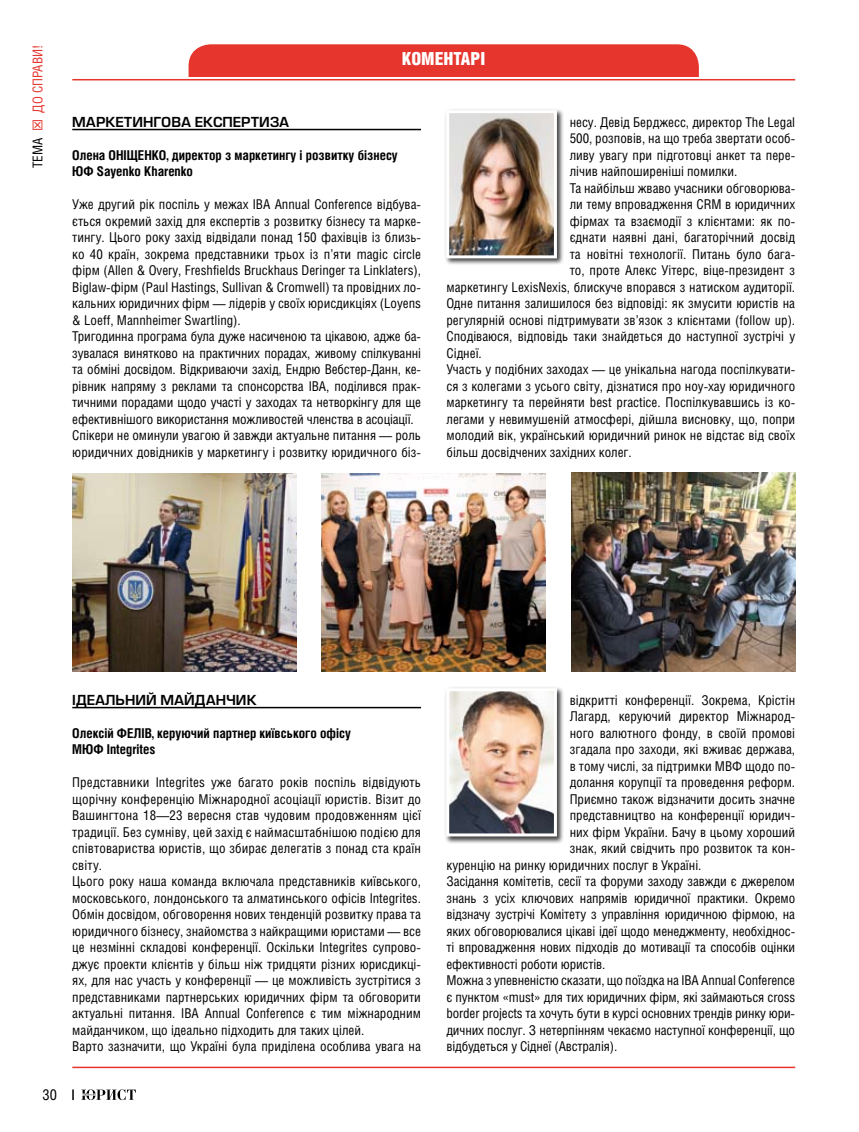
<style>
.page{position:relative;width:859px;height:1132px;background:#fff}
.page>*{position:absolute;margin:0;border:0;box-sizing:border-box;transform-origin:0 0}
.t1{font:900 18px "Helios Cond";color:#fff}
.t2{font:15px "Helios Cond";color:#000}
.t3{font:13.5px/16.5px "Helios Cond";color:#000}
.t4{font:700 13.5px/16.5px "Helios Cond";color:#000}
.t5{font:13.5px "Europe Demi Normal";color:#000}
.t6{font:13.5px "Helios Cond";color:#e5352d}
</style>
<div class="page">
<svg style="left:72px;top:1089px;width:2px;height:10px"></svg>
<svg style="left:81px;top:1089px;width:55px;height:10px"></svg>
<div style="left:189px;top:45px;width:509px;height:60px;background:#e5352d;border-radius:21px"></div>
<div style="left:189px;top:44px;width:510px;height:62px;border:2px solid #e5352d;border-radius:21px"></div>
<div style="left:128px;top:77px;width:631px;height:42px;background:#fff"></div>
<hr style="left:72px;top:79px;width:723px;height:1px;background:#e5352d">
<hr style="left:72px;top:1066px;width:723px;height:1px;background:#e5352d">
<hr style="left:72px;top:129px;width:349px;height:1px;background:#000">
<hr style="left:72px;top:706px;width:349px;height:2px;background:#000">
<div style="left:444px;top:108px;width:120px;height:157px;background:#000;opacity:.75"></div>
<img style="left:450px;top:114px;width:103px;height:140px">
<div style="left:446px;top:110px;width:111px;height:148px;border:3px solid #fff"></div>
<div style="left:444px;top:686px;width:120px;height:157px;background:#000;opacity:.75"></div>
<img style="left:450px;top:692px;width:103px;height:140px">
<div style="left:446px;top:688px;width:111px;height:148px;border:3px solid #fff"></div>
<img style="left:72px;top:473px;width:224px;height:198px">
<img style="left:322px;top:473px;width:224px;height:198px">
<img style="left:572px;top:473px;width:223px;height:198px">
<p class="t6" style="left:30px;top:113px;width:69px;rotate:-90deg">ДО СПРАВИ!</p>
<h1 class="t1" style="left:402px;top:49px;width:11px">КОМЕНТАРІ</h1>
<p class="t5" style="left:72px;top:114px;width:12px">Марк</p>
<p class="t5" style="left:116px;top:114px;width:175px">етингова експертиза</p>
<p class="t4" style="left:72px;top:146px;width:327px">Олена ОНІЩЕНКО, директор з маркетингу і розвитку бізнесу<br>ЮФ Sayenko Kharenko</p>
<p class="t3" style="left:72px;top:196px;width:350px">Уже другий рік поспіль у межах IBA Annual Conference відбува&shy;ється окремий захід для експертів з розвитку бізнесу та марке&shy;тингу. Цього року захід відвідали понад 150 фахівців із близь&shy;ко 40 країн, зокрема представники трьох із п’яти magic circle фірм (Allen &amp; Overy, Freshfields Bruckhaus Deringer та Linklaters), Biglaw-фірм (Paul Hastings, Sullivan &amp; Cromwell) та провідних ло&shy;кальних юридичних фірм — лідерів у своїх юрисдикціях (Loyens &amp; Loeff, Mannheimer Swartling).<br>Тригодинна програма була дуже насиченою та цікавою, адже ба&shy;зувалася винятково на практичних порадах, живому спілкуванні та обміні досвідом. Відкриваючи захід, Ендрю Вебстер-Данн, ке&shy;рівник напряму з реклами та спонсорства IBA, поділився прак&shy;тичними порадами щодо участі у заходах та нетворкінгу для ще ефективнішого використання можливостей членства в асоціації.<br>Спікери не оминули увагою й завжди актуальне питання — роль юридичних довідників у маркетингу і розвитку юридичного біз-</p>
<p class="t3" style="left:570px;top:113px;width:227px">несу. Девід Берджесс, директор The Legal</p>
<p class="t3" style="left:570px;top:130px;width:226px">500, розповів, на що треба звертати особ-</p>
<p class="t3" style="left:570px;top:146px;width:227px">ливу увагу при підготовці анкет та пере-</p>
<p class="t3" style="left:570px;top:163px;width:169px">лічив найпоширеніші помилки.</p>
<p class="t3" style="left:570px;top:179px;width:227px">Та найбільш жваво учасники обговорюва-</p>
<p class="t3" style="left:570px;top:196px;width:227px">ли тему впровадження CRM в юридичних</p>
<p class="t3" style="left:570px;top:212px;width:227px">фірмах та взаємодії з клієнтами: як по-</p>
<p class="t3" style="left:570px;top:229px;width:227px">єднати наявні дані, багаторічний досвід</p>
<p class="t3" style="left:570px;top:245px;width:227px">та новітні технології. Питань було бага-</p>
<p class="t3" style="left:570px;top:262px;width:227px">то, проте Алекс Уітерс, віце-президент з</p>
<p class="t3" style="left:446px;top:278px;width:350px">маркетингу LexisNexis, блискуче впорався з натиском аудиторії.</p>
<p class="t3" style="left:446px;top:295px;width:350px">Одне питання залишилося без відповіді: як змусити юристів на</p>
<p class="t3" style="left:446px;top:311px;width:350px">регулярній основі підтримувати зв’язок з клієнтами (follow up).</p>
<p class="t3" style="left:446px;top:328px;width:350px">Сподіваюся, відповідь таки знайдеться до наступної зустрічі у</p>
<p class="t3" style="left:446px;top:344px;width:37px">Сіднеї.</p>
<p class="t3" style="left:446px;top:361px;width:350px">Участь у подібних заходах — це унікальна нагода поспілкувати-</p>
<p class="t3" style="left:446px;top:377px;width:350px">ся з колегами з усього світу, дізнатися про ноу-хау юридичного</p>
<p class="t3" style="left:446px;top:394px;width:350px">маркетингу та перейняти best practice. Поспілкувавшись із ко-</p>
<p class="t3" style="left:446px;top:410px;width:350px">легами у невимушеній атмосфері, дійшла висновку, що, попри</p>
<p class="t3" style="left:446px;top:427px;width:350px">молодий вік, український юридичний ринок не відстає від своїх</p>
<p class="t3" style="left:446px;top:443px;width:187px">більш досвідчених західних колег.</p>
<p class="t3" style="left:29px;top:168px;width:32px;rotate:-90deg">ТЕМА</p>
<p class="t2" style="left:43px;top:1085px;width:16px">30</p>
<p class="t5" style="left:72px;top:692px;width:175px">Ідеал ьний майданчик</p>
<p class="t4" style="left:72px;top:724px;width:280px">Олексій ФЕЛІВ, керуючий партнер київського офісу<br>МЮФ Integrites</p>
<p class="t3" style="left:72px;top:773px;width:350px">Представники Integrites уже багато років поспіль відвідують щорічну конференцію Міжнародної асоціації юристів. Візит до Вашингтона 18—23 вересня став чудовим продовженням цієї традиції. Без сумніву, цей захід є наймасштабнішою подією для співтовариства юристів, що збирає делегатів з понад ста країн світу.<br>Цього року наша команда включала представників київського, московського, лондонського та алматинського офісів Integrites.<br>Обмін досвідом, обговорення нових тенденцій розвитку права та юридичного бізнесу, знайомства з найкращими юристами — все це незмінні складові конференції. Оскільки Integrites супрово&shy;джує проекти клієнтів у більш ніж тридцяти різних юрисдикці&shy;ях, для нас участь у конференції — це можливість зустрітися з представниками партнерських юридичних фірм та обговорити актуальні питання. IBA Annual Conference є тим міжнародним майданчиком, що ідеально підходить для таких цілей.<br>Варто зазначити, що Україні була приділена особлива увага на</p>
<p class="t3" style="left:570px;top:691px;width:227px">відкритті конференції. Зокрема, Крістін</p>
<p class="t3" style="left:570px;top:707px;width:227px">Лагард, керуючий директор Міжнарод-</p>
<p class="t3" style="left:570px;top:724px;width:227px">ного валютного фонду, в своїй промові</p>
<p class="t3" style="left:570px;top:740px;width:227px">згадала про заходи, які вживає держава,</p>
<p class="t3" style="left:570px;top:757px;width:227px">в тому числі, за підтримки МВФ щодо по-</p>
<p class="t3" style="left:570px;top:773px;width:227px">долання корупції та проведення реформ.</p>
<p class="t3" style="left:570px;top:790px;width:227px">Приємно також відзначити досить значне</p>
<p class="t3" style="left:570px;top:806px;width:227px">представництво на конференції юридич-</p>
<p class="t3" style="left:570px;top:823px;width:227px">них фірм України. Бачу в цьому хороший</p>
<p class="t3" style="left:570px;top:839px;width:227px">знак, який свідчить про розвиток та кон-</p>
<p class="t3" style="left:446px;top:856px;width:256px">куренцію на ринку юридичних послуг в Україні.</p>
<p class="t3" style="left:446px;top:872px;width:350px">Засідання комітетів, сесії та форуми заходу завжди є джерелом</p>
<p class="t3" style="left:446px;top:889px;width:350px">знань з усіх ключових напрямів юридичної практики. Окремо</p>
<p class="t3" style="left:446px;top:905px;width:350px">відзначу зустрічі Комітету з управління юридичною фірмою, на</p>
<p class="t3" style="left:446px;top:922px;width:350px">яких обговорювалися цікаві ідеї щодо менеджменту, необхіднос-</p>
<p class="t3" style="left:446px;top:938px;width:350px">ті впровадження нових підходів до мотивації та способів оцінки</p>
<p class="t3" style="left:446px;top:955px;width:160px">ефективності роботи юристів.</p>
<p class="t3" style="left:446px;top:971px;width:350px">Можна з упевненістю сказати, що поїздка на IBA Annual Conference</p>
<p class="t3" style="left:446px;top:988px;width:350px">є пунктом «must» для тих юридичних фірм, які займаються cross</p>
<p class="t3" style="left:446px;top:1004px;width:350px">border projects та хочуть бути в курсі основних трендів ринку юри-</p>
<p class="t3" style="left:446px;top:1021px;width:350px">дичних послуг. З нетерпінням чекаємо наступної конференції, що</p>
<p class="t3" style="left:446px;top:1037px;width:172px">відбудеться у Сіднеї (Австралія).</p>
</div>
